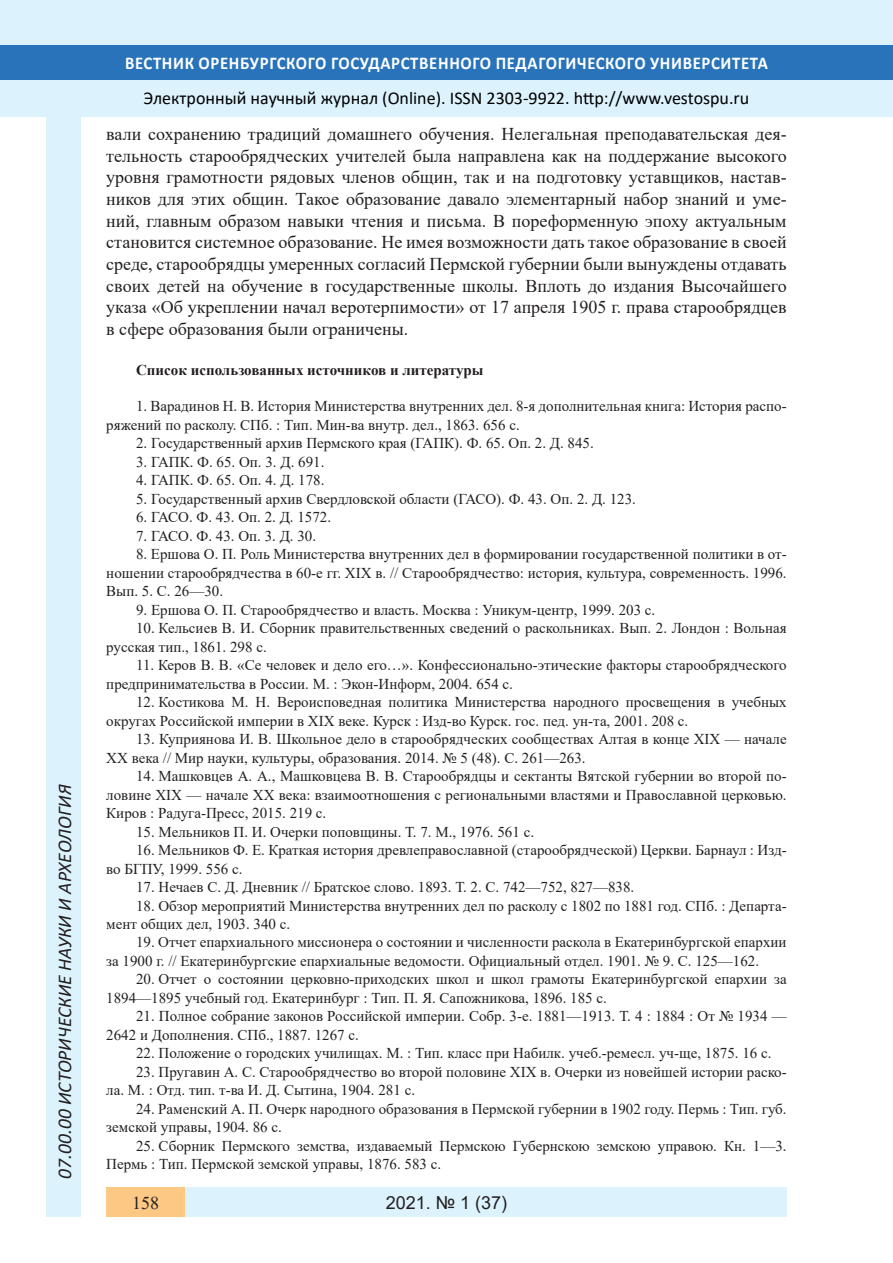
<style>
.page{position:relative;width:893px;height:1263px;background:#fff}
.page>*{position:absolute;margin:0;border:0;box-sizing:border-box;transform-origin:0 0}
.t1{font:italic 19.5px "Calibri";color:#231f20}
.Стиль2{font:18px/21.6px "Times New Roman";color:#231f20;text-align:justify}
.t2{font:18px "Calibri";color:#000}
.t3{font:700 18px "Calibri";letter-spacing:.04em;color:#fff;scale:.93 1}
.t4{font:18px "Arial";color:#231f20}
.t5{font:700 18px "Book Antiqua";color:#231f20}
.литература{font:15px/18.5px "Times New Roman";color:#231f20}
.литература-2{font:700 15px "Times New Roman";color:#231f20}
</style>
<div class="page">
<div style="left:0;top:0;width:893px;height:116px;background:#dcf2fc"></div>
<div style="left:0;top:45px;width:893px;height:34px;background:#2873ba"></div>
<div style="left:106px;top:1188px;width:681px;height:29px;background:#dcf2fc"></div>
<div style="left:106px;top:1188px;width:79px;height:29px;background:#fdc784"></div>
<div style="left:47px;top:116px;width:34px;height:1101px;background:#dcf2fc"></div>
<h1 class="t1" style="left:51px;top:1179px;width:395px;rotate:-90deg">07.00.00 ИСТОРИЧЕСКИЕ НАУКИ И АРХЕОЛОГИЯ</h1>
<h1 class="t1" style="left:51px;top:1105px;width:206px;rotate:-90deg">БИОЛОГИЧЕСКИЕ НАУКИ</h1>
<h1 class="t1" style="left:51px;top:1169px;width:11px;rotate:-90deg">3</h1>
<p class="t3" style="left:125px;top:50px;width:693px">ВЕСТНИК ОРЕНБУРГСКОГО ГОСУДАРСТВЕННОГО ПЕДАГОГИЧЕСКОГО УНИВЕРСИТЕТА</p>
<p class="t2" style="left:144px;top:85px;width:607px">Электронный научный журнал (Online). ISSN 2303-9922. http://www.vestospu.ru</p>
<p class="t2" style="left:583px;top:85px;width:13px">t</p>
<p class="t2" style="left:583px;top:85px;width:13px">t</p>
<p class="Стиль2" style="left:106px;top:123px;width:682px">вали сохранению традиций домашнего обучения. Нелегальная преподавательская дея&shy;тельность старообрядческих учителей была направлена как на поддержание высокого уровня грамотности рядовых членов общин, так и на подготовку уставщиков, настав&shy;ников для этих общин. Такое образование давало элементарный набор знаний и уме&shy;ний, главным образом навыки чтения и письма. В пореформенную эпоху актуальным становится системное образование. Не имея возможности дать такое образование в своей среде, старообрядцы умеренных согласий Пермской губернии были вынуждены отдавать своих детей на обучение в государственные школы. Вплоть до издания Высочайшего указа «Об укреплении начал веротерпимости» от 17 апреля 1905 г. права старообрядцев в сфере образования были ограничены.</p>
<p class="литература-2" style="left:136px;top:359px;width:349px">Список использованных источников и литературы</p>
<p class="литература" style="left:106px;top:396px;width:682px;text-indent:30px">1. Варадинов Н. В. История Министерства внутренних дел. 8-я дополнительная книга: История распо&shy;ряжений по расколу. СПб. : Тип. Мин-ва внутр. дел., 1863. 656 с.</p>
<p class="литература" style="left:136px;top:433px;width:459px">2. Государственный архив Пермского края (ГАПК). Ф. 65. Оп. 2. Д. 845.</p>
<p class="литература" style="left:136px;top:452px;width:190px">3. ГАПК. Ф. 65. Оп. 3. Д. 691.</p>
<p class="литература" style="left:136px;top:470px;width:190px">4. ГАПК. Ф. 65. Оп. 4. Д. 178.</p>
<p class="литература" style="left:136px;top:489px;width:501px">5. Государственный архив Свердловской области (ГАСО). Ф. 43. Оп. 2. Д. 123.</p>
<p class="литература" style="left:136px;top:507px;width:197px">6. ГАСО. Ф. 43. Оп. 2. Д. 1572.</p>
<p class="литература" style="left:136px;top:526px;width:182px">7. ГАСО. Ф. 43. Оп. 3. Д. 30.</p>
<p class="литература" style="left:106px;top:544px;width:682px;text-align:justify;text-indent:30px">8. Ершова О. П. Роль Министерства внутренних дел в формировании государственной политики в от&shy;ношении старообрядчества в 60-е гг. XIX в. // Старообрядчество: история, культура, современность. 1996.<br>Вып. 5. С. 26—30.</p>
<p class="литература" style="left:136px;top:600px;width:521px">9. Ершова О. П. Старообрядчество и власть. Москва : Уникум-центр, 1999. 203 с.</p>
<p class="литература" style="left:106px;top:618px;width:682px;text-indent:30px">10. Кельсиев В. И. Сборник правительственных сведений о раскольниках. Вып. 2. Лондон : Вольная русская тип., 1861. 298 с.</p>
<p class="литература" style="left:106px;top:655px;width:682px;text-indent:30px">11. Керов В. В. «Се человек и дело его…». Конфессионально-этические факторы старообрядческого предпринимательства в России. М. : Экон-Информ, 2004. 654 с.</p>
<p class="литература" style="left:106px;top:692px;width:682px;text-indent:30px">12. Костикова М. Н. Вероисповедная политика Министерства народного просвещения в учебных округах Российской империи в XIX веке. Курск : Изд-во Курск. гос. пед. ун-та, 2001. 208 с.</p>
<p class="литература" style="left:106px;top:729px;width:682px;text-indent:30px">13. Куприянова И. В. Школьное дело в старообрядческих сообществах Алтая в конце XIX — начале<br>XX века // Мир науки, культуры, образования. 2014. № 5 (48). С. 261—263.</p>
<p class="литература" style="left:106px;top:766px;width:682px;text-align:justify;text-indent:30px">14. Машковцев А. А., Машковцева В. В. Старообрядцы и сектанты Вятской губернии во второй по&shy;ловине XIX — начале XX века: взаимоотношения с региональными властями и Православной церковью.<br>Киров : Радуга-Пресс, 2015. 219 с.</p>
<p class="литература" style="left:136px;top:822px;width:400px">15. Мельников П. И. Очерки поповщины. Т. 7. М., 1976. 561 с.</p>
<p class="литература" style="left:106px;top:840px;width:682px;text-indent:30px">16. Мельников Ф. Е. Краткая история древлеправославной (старообрядческой) Церкви. Барнаул : Изд&shy;во БГПУ, 1999. 556 с.</p>
<p class="литература" style="left:136px;top:877px;width:500px">17. Нечаев С. Д. Дневник // Братское слово. 1893. Т. 2. С. 742—752, 827—838.</p>
<p class="литература" style="left:106px;top:896px;width:682px;text-indent:30px">18. Обзор мероприятий Министерства внутренних дел по расколу с 1802 по 1881 год. СПб. : Департа&shy;мент общих дел, 1903. 340 с.</p>
<p class="литература" style="left:106px;top:933px;width:682px;text-indent:30px">19. Отчет епархиального миссионера о состоянии и численности раскола в Екатеринбургской епархии за 1900 г. // Екатеринбургские епархиальные ведомости. Официальный отдел. 1901. № 9. С. 125—162.</p>
<p class="литература" style="left:106px;top:970px;width:682px;text-indent:30px">20. Отчет о состоянии церковно-приходских школ и школ грамоты Екатеринбургской епархии за<br>1894—1895 учебный год. Екатеринбург : Тип. П. Я. Сапожникова, 1896. 185 с.</p>
<p class="литература" style="left:106px;top:1007px;width:682px;text-indent:30px">21. Полное собрание законов Российской империи. Собр. 3-е. 1881—1913. Т. 4 : 1884 : От № 1934 —<br>2642 и Дополнения. СПб., 1887. 1267 с.</p>
<p class="литература" style="left:136px;top:1044px;width:637px">22. Положение о городских училищах. М. : Тип. класс при Набилк. учеб.-ремесл. уч-ще, 1875. 16 с.</p>
<p class="литература" style="left:106px;top:1062px;width:682px;text-indent:30px">23. Пругавин А. С. Старообрядчество во второй половине XIX в. Очерки из новейшей истории раско&shy;ла. М. : Отд. тип. т-ва И. Д. Сытина, 1904. 281 с.</p>
<p class="литература" style="left:106px;top:1099px;width:682px;text-indent:30px">24. Раменский А. П. Очерк народного образования в Пермской губернии в 1902 году. Пермь : Тип. губ. земской управы, 1904. 86 с.</p>
<p class="литература" style="left:106px;top:1136px;width:682px;text-indent:30px">25. Сборник Пермского земства, издаваемый Пермскою Губернскою земскою управою. Кн. 1—3.<br>Пермь : Тип. Пермской земской управы, 1876. 583 с.</p>
<p class="t5" style="left:390px;top:1190px;width:37px">2018</p>
<p class="t5" style="left:479px;top:1190px;width:25px">25)</p>
<p class="t4" style="left:386px;top:1190px;width:123px">2021. № 1 (37)</p>
<p class="Стиль2" style="left:132px;top:1191px;width:28px">158</p>
<p class="t5" style="left:460px;top:1190px;width:39px">2 6</p>
</div>
